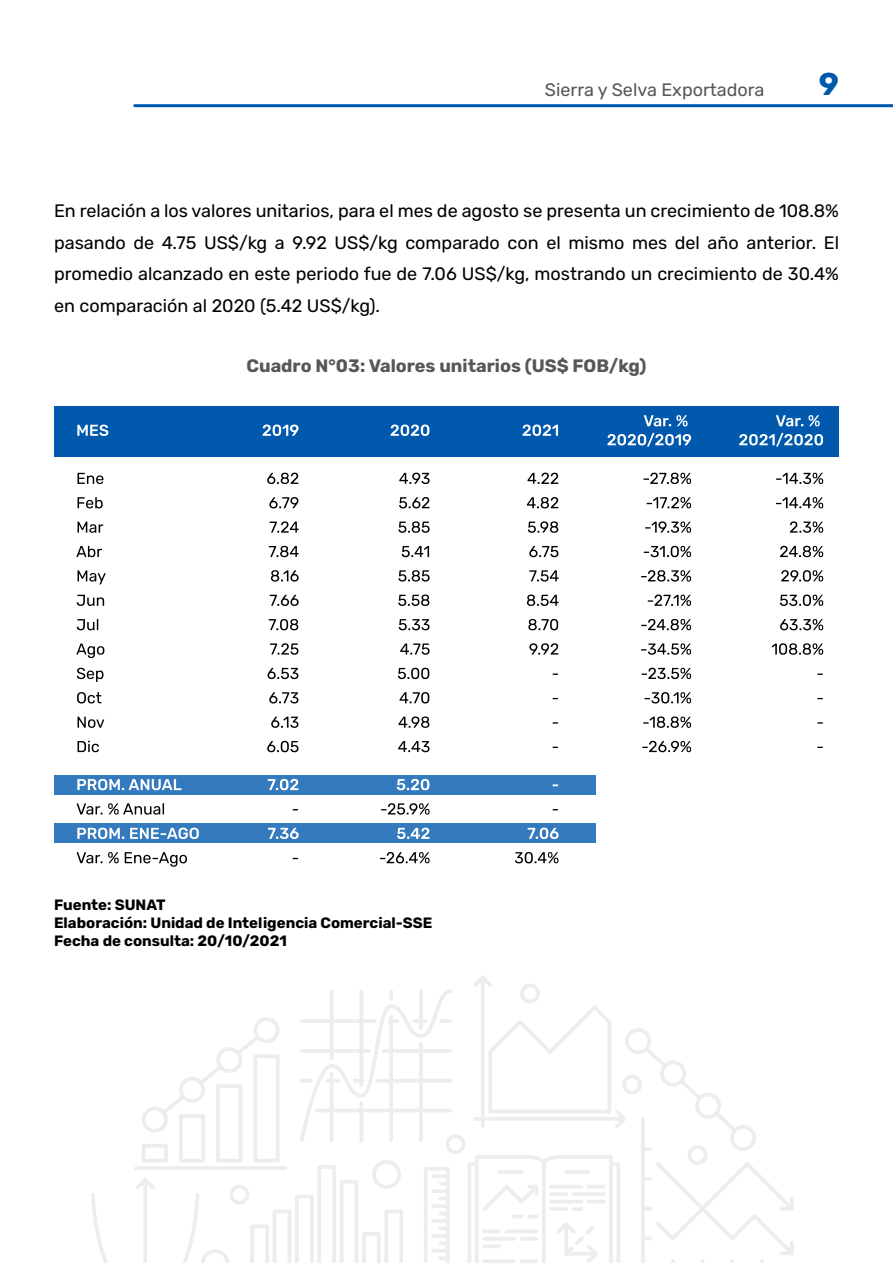
<style>
.page{position:relative;width:893px;height:1263px;background:#fff}
.page>*{position:absolute;margin:0;border:0;box-sizing:border-box;transform-origin:0 0}
.t1{font:700 31.5px "Rubik";color:#0059ad}
.t2{font:18px/31.5px "Rubik";color:#000;text-align:justify}
.t3{font:700 18px "Rubik";color:#575756}
.t4{font:18px "Rubik";color:#575756}
.t5{font:700 15px/18px "Rubik";color:#000}
</style>
<div class="page">
<hr style="left:135px;top:104px;width:758px;height:3px;background:#0059ad">
<svg style="left:91px;top:976px;width:703px;height:287px"></svg>
<div style="left:54px;top:406px;width:785px;height:50px;background:#0059ad"></div>
<div style="left:54px;top:775px;width:541px;height:19px;background:#337abf"></div>
<div style="left:54px;top:823px;width:541px;height:20px;background:#337abf"></div>
<svg style="left:78px;top:473px;width:25px;height:11px"></svg>
<svg style="left:78px;top:497px;width:25px;height:11px"></svg>
<svg style="left:78px;top:522px;width:25px;height:11px"></svg>
<svg style="left:76px;top:546px;width:26px;height:11px"></svg>
<svg style="left:78px;top:570px;width:28px;height:14px"></svg>
<svg style="left:77px;top:595px;width:27px;height:11px"></svg>
<svg style="left:77px;top:619px;width:21px;height:11px"></svg>
<svg style="left:76px;top:643px;width:28px;height:15px"></svg>
<svg style="left:77px;top:668px;width:26px;height:14px"></svg>
<svg style="left:77px;top:692px;width:24px;height:11px"></svg>
<svg style="left:78px;top:717px;width:26px;height:11px"></svg>
<svg style="left:78px;top:741px;width:21px;height:11px"></svg>
<svg style="left:77px;top:779px;width:104px;height:11px"></svg>
<svg style="left:77px;top:803px;width:25px;height:12px"></svg>
<svg style="left:108px;top:803px;width:56px;height:12px"></svg>
<svg style="left:77px;top:828px;width:47px;height:11px"></svg>
<svg style="left:130px;top:828px;width:69px;height:11px"></svg>
<svg style="left:77px;top:852px;width:25px;height:11px"></svg>
<svg style="left:108px;top:852px;width:11px;height:11px"></svg>
<svg style="left:125px;top:852px;width:62px;height:15px"></svg>
<svg style="left:267px;top:473px;width:31px;height:11px"></svg>
<svg style="left:269px;top:497px;width:29px;height:11px"></svg>
<svg style="left:270px;top:521px;width:29px;height:12px"></svg>
<svg style="left:269px;top:546px;width:30px;height:11px"></svg>
<svg style="left:271px;top:570px;width:28px;height:12px"></svg>
<svg style="left:270px;top:595px;width:29px;height:11px"></svg>
<svg style="left:269px;top:619px;width:29px;height:11px"></svg>
<svg style="left:270px;top:643px;width:28px;height:12px"></svg>
<svg style="left:267px;top:668px;width:31px;height:11px"></svg>
<svg style="left:269px;top:692px;width:29px;height:11px"></svg>
<svg style="left:271px;top:717px;width:27px;height:11px"></svg>
<svg style="left:267px;top:741px;width:31px;height:11px"></svg>
<svg style="left:268px;top:779px;width:30px;height:11px"></svg>
<svg style="left:268px;top:828px;width:31px;height:11px"></svg>
<svg style="left:399px;top:473px;width:31px;height:11px"></svg>
<svg style="left:399px;top:497px;width:30px;height:11px"></svg>
<svg style="left:398px;top:521px;width:32px;height:12px"></svg>
<svg style="left:402px;top:546px;width:27px;height:11px"></svg>
<svg style="left:398px;top:570px;width:32px;height:12px"></svg>
<svg style="left:398px;top:594px;width:31px;height:12px"></svg>
<svg style="left:399px;top:619px;width:31px;height:11px"></svg>
<svg style="left:400px;top:643px;width:30px;height:12px"></svg>
<svg style="left:398px;top:668px;width:31px;height:11px"></svg>
<svg style="left:399px;top:692px;width:30px;height:11px"></svg>
<svg style="left:398px;top:716px;width:31px;height:12px"></svg>
<svg style="left:398px;top:741px;width:32px;height:11px"></svg>
<svg style="left:397px;top:779px;width:32px;height:11px"></svg>
<svg style="left:381px;top:803px;width:49px;height:12px"></svg>
<svg style="left:397px;top:827px;width:33px;height:12px"></svg>
<svg style="left:380px;top:852px;width:50px;height:11px"></svg>
<svg style="left:527px;top:473px;width:31px;height:11px"></svg>
<svg style="left:527px;top:497px;width:31px;height:11px"></svg>
<svg style="left:528px;top:521px;width:30px;height:12px"></svg>
<svg style="left:529px;top:546px;width:29px;height:11px"></svg>
<svg style="left:529px;top:570px;width:30px;height:12px"></svg>
<svg style="left:527px;top:594px;width:32px;height:12px"></svg>
<svg style="left:528px;top:619px;width:30px;height:11px"></svg>
<svg style="left:529px;top:643px;width:29px;height:11px"></svg>
<svg style="left:528px;top:828px;width:31px;height:11px"></svg>
<svg style="left:515px;top:852px;width:43px;height:11px"></svg>
<svg style="left:643px;top:473px;width:48px;height:11px"></svg>
<svg style="left:647px;top:497px;width:44px;height:11px"></svg>
<svg style="left:645px;top:521px;width:46px;height:12px"></svg>
<svg style="left:644px;top:546px;width:47px;height:11px"></svg>
<svg style="left:641px;top:570px;width:50px;height:12px"></svg>
<svg style="left:648px;top:594px;width:43px;height:12px"></svg>
<svg style="left:641px;top:619px;width:50px;height:11px"></svg>
<svg style="left:641px;top:643px;width:50px;height:12px"></svg>
<svg style="left:642px;top:668px;width:49px;height:11px"></svg>
<svg style="left:644px;top:692px;width:47px;height:11px"></svg>
<svg style="left:643px;top:716px;width:48px;height:12px"></svg>
<svg style="left:642px;top:741px;width:49px;height:11px"></svg>
<svg style="left:776px;top:473px;width:47px;height:11px"></svg>
<svg style="left:776px;top:497px;width:47px;height:11px"></svg>
<svg style="left:790px;top:521px;width:33px;height:12px"></svg>
<svg style="left:780px;top:546px;width:43px;height:11px"></svg>
<svg style="left:781px;top:570px;width:42px;height:12px"></svg>
<svg style="left:780px;top:594px;width:43px;height:12px"></svg>
<svg style="left:780px;top:619px;width:43px;height:11px"></svg>
<svg style="left:772px;top:643px;width:51px;height:12px"></svg>
<svg style="left:817px;top:673px;width:6px;height:2px"></svg>
<svg style="left:817px;top:722px;width:6px;height:2px"></svg>
<svg style="left:77px;top:425px;width:31px;height:11px"></svg>
<svg style="left:263px;top:424px;width:36px;height:12px"></svg>
<svg style="left:391px;top:424px;width:38px;height:12px"></svg>
<svg style="left:523px;top:424px;width:35px;height:12px"></svg>
<svg style="left:644px;top:415px;width:43px;height:11px"></svg>
<svg style="left:607px;top:433px;width:84px;height:14px"></svg>
<svg style="left:776px;top:415px;width:27px;height:11px"></svg>
<svg style="left:809px;top:415px;width:11px;height:11px"></svg>
<svg style="left:739px;top:433px;width:84px;height:14px"></svg>
<p class="t4" style="left:545px;top:79px;width:221px">Sierra y Selva Exportadora</p>
<h1 class="t1" style="left:819px;top:67px;width:22px">9</h1>
<p class="t2" style="left:54px;top:196px;width:787px">En relación a los valores unitarios, para el mes de agosto se presenta un crecimiento de 108.8% pasando de 4.75 US$/kg a 9.92 US$/kg comparado con el mismo mes del año anterior. El promedio alcanzado en este periodo fue de 7.06 US$/kg, mostrando un crecimiento de 30.4% en comparación al 2020 (5.42 US$/kg).</p>
<p class="t3" style="left:246px;top:356px;width:401px">Cuadro N°03: Valores unitarios (US$ FOB/kg)</p>
<p class="t5" style="left:54px;top:897px;width:380px">Fuente: SUNAT<br>Elaboración: Unidad de Inteligencia Comercial-SSE<br>Fecha de consulta: 20/10/2021</p>
</div>
